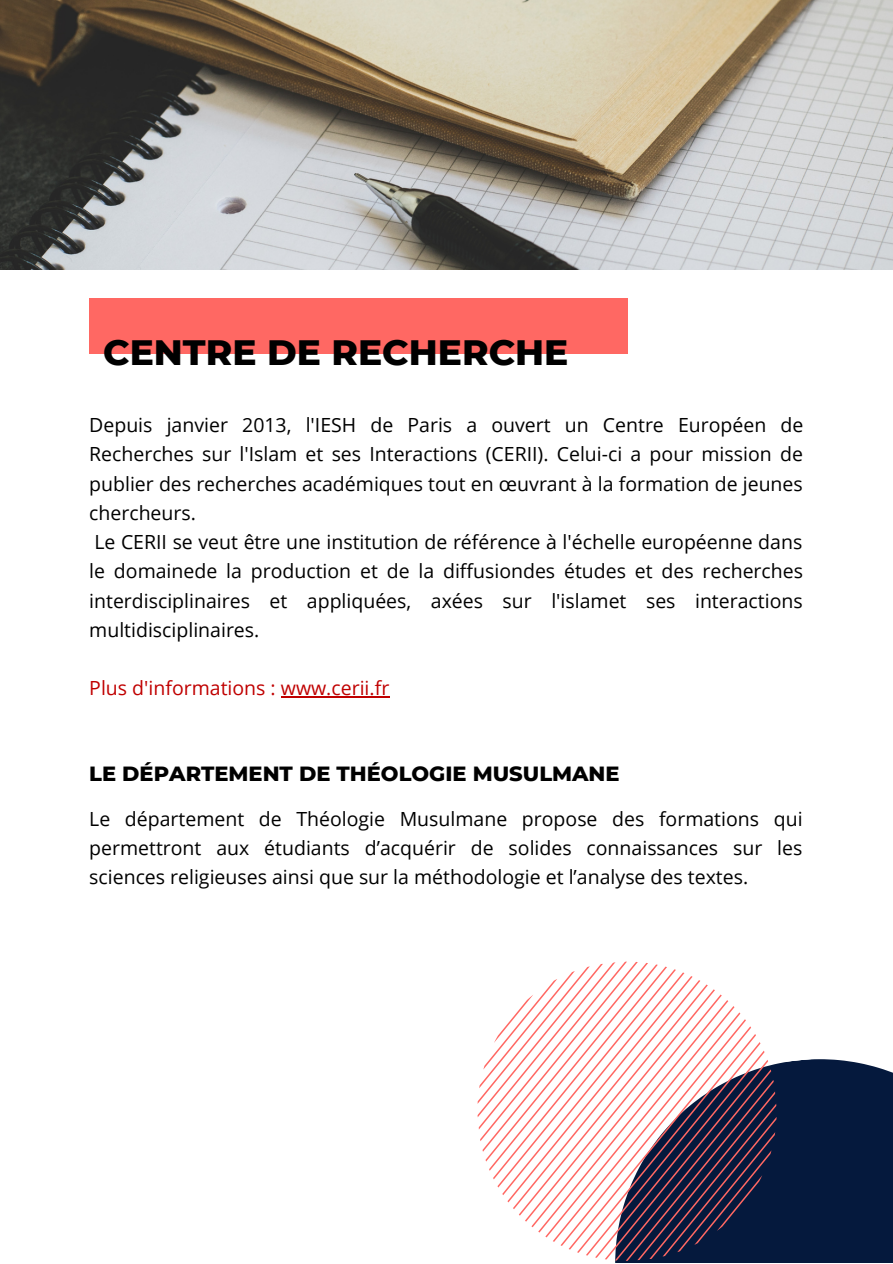
<style>
.page{position:relative;width:893px;height:1264px;background:#fff}
.page>*{position:absolute;margin:0;border:0;box-sizing:border-box;transform-origin:0 0}
.t1{font:800 36px "Montserrat";color:#000}
.t2{font:800 21px "Montserrat";color:#000}
.t3{font:19.5px/29.2px "Open Sans";color:#000;text-align:justify}
.t4{font:19.5px "Open Sans";color:#c00000}
</style>
<div class="page">
<img style="left:0;top:0;width:892px;height:270px">
<div style="left:89px;top:299px;width:538px;height:55px;background:#ff6863"></div>
<div style="left:615px;top:1059px;width:277px;height:203px;background:#05193d"></div>
<svg style="left:477px;top:961px;width:313px;height:299px"></svg>
<hr style="left:281px;top:696px;width:108px;height:1px;background:#c00000">
<p class="t1" style="left:103px;top:330px;width:466px">CENTRE DE RECHERCHE</p>
<p class="t3" style="left:89px;top:410px;width:715px">Depuis janvier 2013, l'IESH de Paris a ouvert un Centre Européen de Recherches sur l'Islam et ses Interactions (CERII). Celui-ci a pour mission de publier des recherches académiques tout en œuvrant à la formation de jeunes chercheurs.</p>
<p class="t3" style="left:89px;top:527px;width:715px">Le CERII se veut être une institution de référence à l'échelle européenne dans le domainede la production et de la diffusiondes études et des recherches interdisciplinaires et appliquées, axées sur l'islamet ses interactions multidisciplinaires.</p>
<p class="t4" style="left:89px;top:674px;width:301px">Plus d'informations : www.cerii.fr</p>
<p class="t2" style="left:89px;top:760px;width:532px">LE DÉPARTEMENT DE THÉOLOGIE MUSULMANE</p>
<p class="t3" style="left:89px;top:803px;width:714px">Le département de Théologie Musulmane propose des formations qui permettront aux étudiants d’acquérir de solides connaissances sur les sciences religieuses ainsi que sur la méthodologie et l’analyse des textes.</p>
</div>
